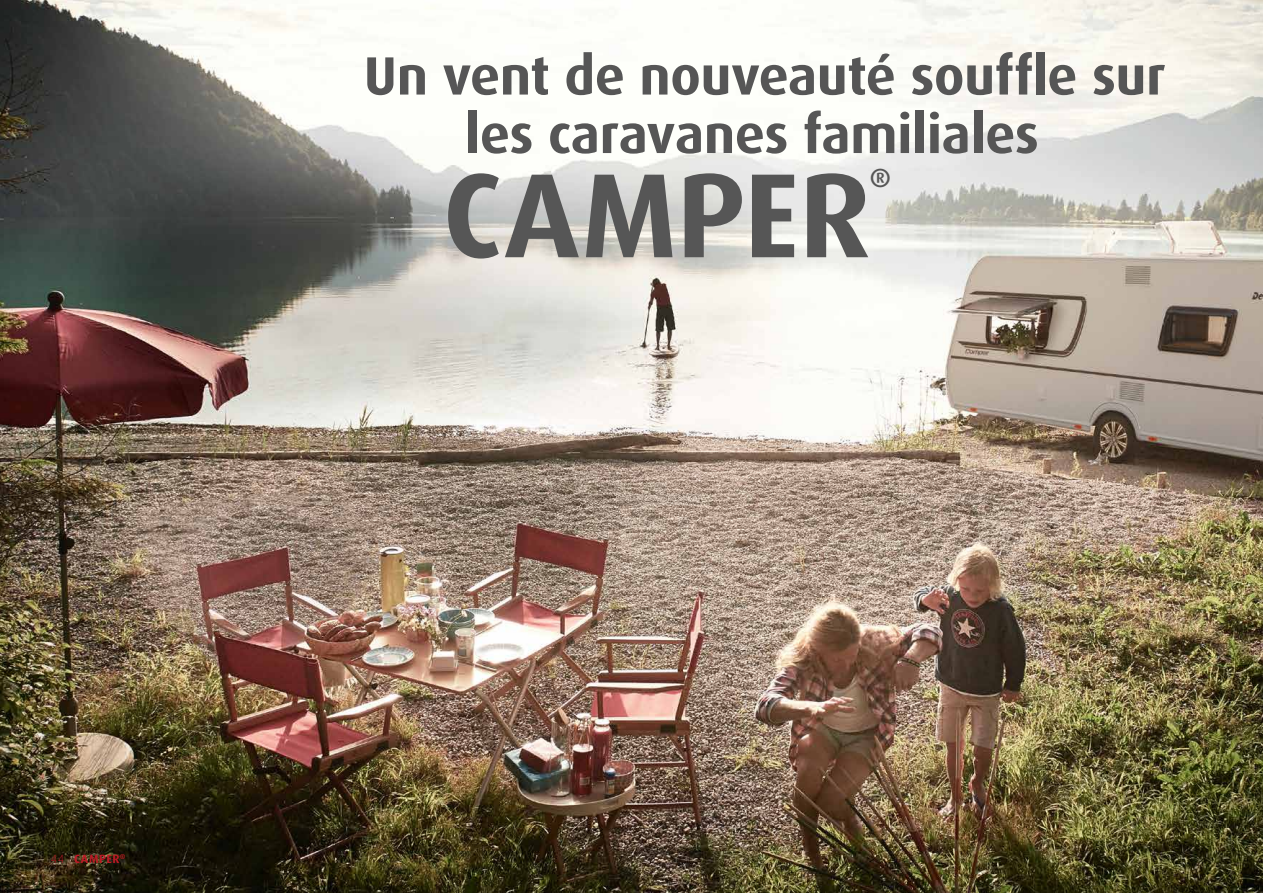
<style>
.page{position:relative;width:1263px;height:893px;background:#fff}
.page>*{position:absolute;margin:0;border:0;box-sizing:border-box;transform-origin:0 0}
.t1{font:700 120px "Dax Pro";color:#565656}
.t2{font:700 54px/58.5px "Dax Pro";letter-spacing:-.005em;color:#565656;text-align:center}
.t3{font:700 26.25px "Dax Pro";color:#565656}
.t4{font:700 12px "Dax Pro";letter-spacing:.045em;color:#bd1a26}
.t5{font:300 12px "Dax OT";color:#bd1a26}
</style>
<div class="page">
<img style="left:0;top:0;width:1263px;height:893px">
<p class="t5" style="left:51px;top:851px;width:15px">44</p>
<p class="t4" style="left:74px;top:851px;width:53px">CAMPER<sup>®</sup></p>
<p class="t2" style="left:364px;top:47px;width:803px">Un vent de nouveauté souffle sur les caravanes familiales</p>
<h1 class="t1" style="left:443px;top:138px;width:429px">CAMPER</h1>
<p class="t3" style="left:870px;top:161px;width:23px">®</p>
</div>
